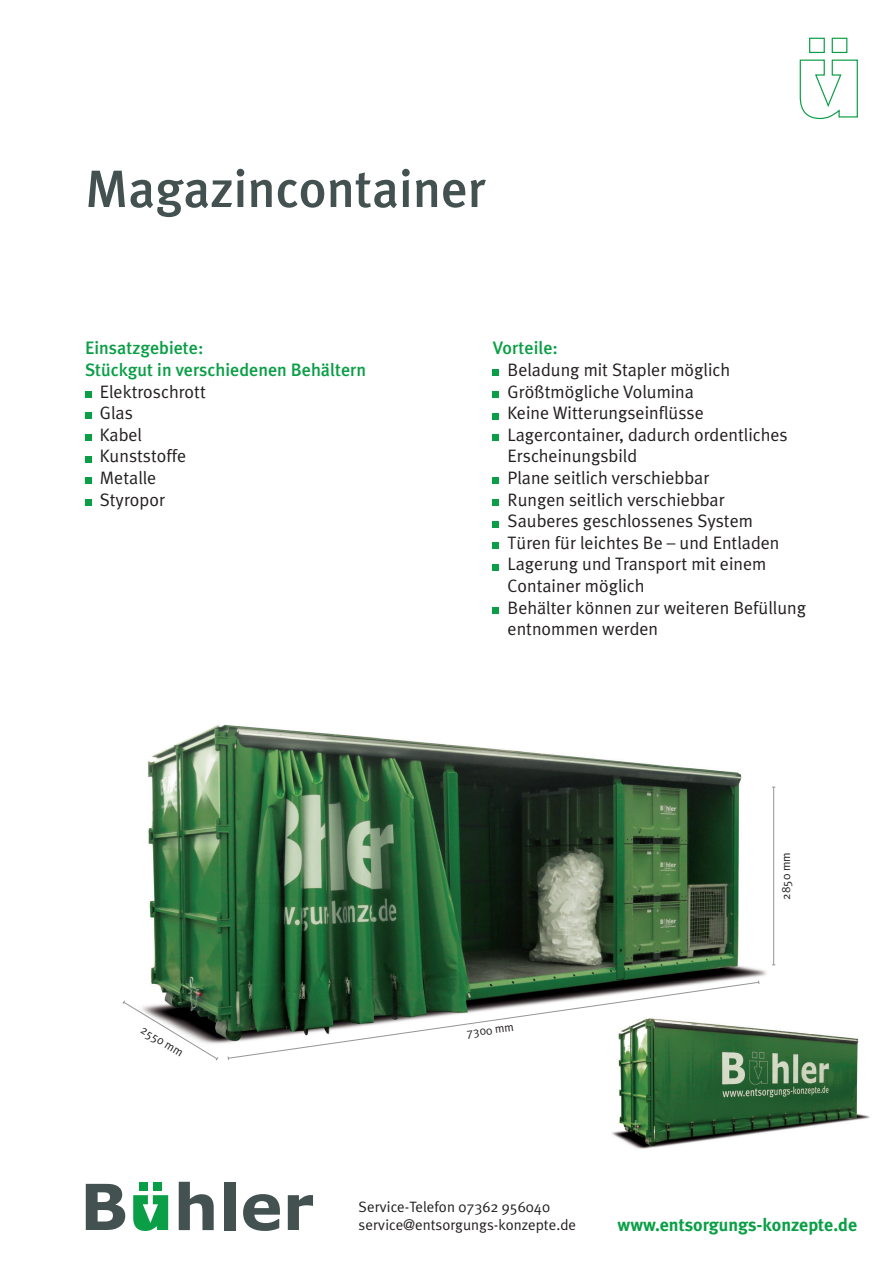
<style>
.page{position:relative;width:893px;height:1263px;background:#fff}
.page>*{position:absolute;margin:0;border:0;box-sizing:border-box;transform-origin:0 0}
.t1{font:500 52.5px "Meta Plus";color:#435151}
.t2{font:18px/21.6px "Meta Plus Normal";color:#231f20}
.t3{font:500 18px/21.6px "Meta Plus";color:#0a9f46}
.t4{font:700 18px "Meta Plus";color:#0a9f46}
.t5{font:15px/18px "Meta Plus Normal";color:#231f20}
.t6{font:12px "Meta Plus Normal";color:#231f20}
</style>
<div class="page">
<svg style="left:799px;top:59px;width:59px;height:61px"></svg>
<div style="left:809px;top:38px;width:16px;height:15px;border:1px solid #0a9f46"></div>
<div style="left:832px;top:38px;width:15px;height:15px;border:1px solid #0a9f46"></div>
<svg style="left:133px;top:1195px;width:35px;height:36px"></svg>
<svg style="left:86px;top:1184px;width:39px;height:46px"></svg>
<svg style="left:179px;top:1182px;width:35px;height:48px"></svg>
<div style="left:224px;top:1182px;width:11px;height:48px;background:#435151"></div>
<svg style="left:243px;top:1194px;width:37px;height:37px"></svg>
<svg style="left:288px;top:1195px;width:25px;height:35px"></svg>
<div style="left:139px;top:1182px;width:9px;height:8px;background:#0a9f46"></div>
<div style="left:153px;top:1182px;width:9px;height:8px;background:#0a9f46"></div>
<img style="left:148px;top:724px;width:628px;height:320px">
<svg style="left:122px;top:1000px;width:97px;height:61px"></svg>
<svg style="left:227px;top:980px;width:533px;height:80px"></svg>
<hr style="left:773px;top:787px;width:1px;height:178px;background:#939598">
<svg style="left:85px;top:391px;width:6px;height:6px"></svg>
<svg style="left:85px;top:413px;width:6px;height:6px"></svg>
<div style="left:85px;top:434px;width:6px;height:7px;background:#0a9f46"></div>
<svg style="left:85px;top:456px;width:6px;height:6px"></svg>
<div style="left:85px;top:477px;width:6px;height:7px;background:#0a9f46"></div>
<svg style="left:85px;top:499px;width:6px;height:6px"></svg>
<svg style="left:493px;top:370px;width:6px;height:6px"></svg>
<div style="left:493px;top:391px;width:6px;height:7px;background:#0a9f46"></div>
<svg style="left:493px;top:413px;width:6px;height:6px"></svg>
<div style="left:493px;top:434px;width:6px;height:7px;background:#0a9f46"></div>
<svg style="left:493px;top:478px;width:6px;height:6px"></svg>
<div style="left:493px;top:499px;width:6px;height:7px;background:#0a9f46"></div>
<svg style="left:493px;top:521px;width:6px;height:6px"></svg>
<div style="left:493px;top:542px;width:6px;height:7px;background:#0a9f46"></div>
<svg style="left:493px;top:564px;width:6px;height:6px"></svg>
<div style="left:493px;top:607px;width:6px;height:7px;background:#0a9f46"></div>
<img style="left:587px;top:1010px;width:283px;height:139px">
<h1 class="t1" style="left:85px;top:158px;width:402px">Magazincontainer</h1>
<p class="t3" style="left:85px;top:337px;width:283px">Einsatzgebiete:<br>Stückgut in verschiedenen Behältern</p>
<p class="t2" style="left:100px;top:380px;width:107px">Elektroschrott<br>Glas<br>Kabel<br>Kunststoffe<br>Metalle<br>Styropor</p>
<p class="t3" style="left:493px;top:337px;width:67px">Vorteile:</p>
<p class="t2" style="left:508px;top:359px;width:300px">Beladung mit Stapler möglich<br>Größtmögliche Volumina<br>Keine Witterungseinflüsse<br>Lagercontainer, dadurch ordentliches<br>Erscheinungsbild<br>Plane seitlich verschiebbar<br>Rungen seitlich verschiebbar<br>Sauberes geschlossenes System<br>Türen für leichtes Be – und Entladen<br>Lagerung und Transport mit einem<br>Container möglich<br>Behälter können zur weiteren Befüllung entnommen werden</p>
<p class="t6" style="left:779px;top:899px;width:49px;rotate:-90deg">2850 mm</p>
<p class="t6" style="left:145px;top:1023px;width:49px;rotate:31deg">2550 mm</p>
<p class="t6" style="left:466px;top:1026px;width:49px;rotate:-7deg">7300 mm</p>
<p class="t5" style="left:359px;top:1197px;width:219px">Service-Telefon 07362 956040 service@entsorgungs-konzepte.de</p>
<p class="t4" style="left:618px;top:1214px;width:241px">www.entsorgungs-konzepte.de</p>
</div>
